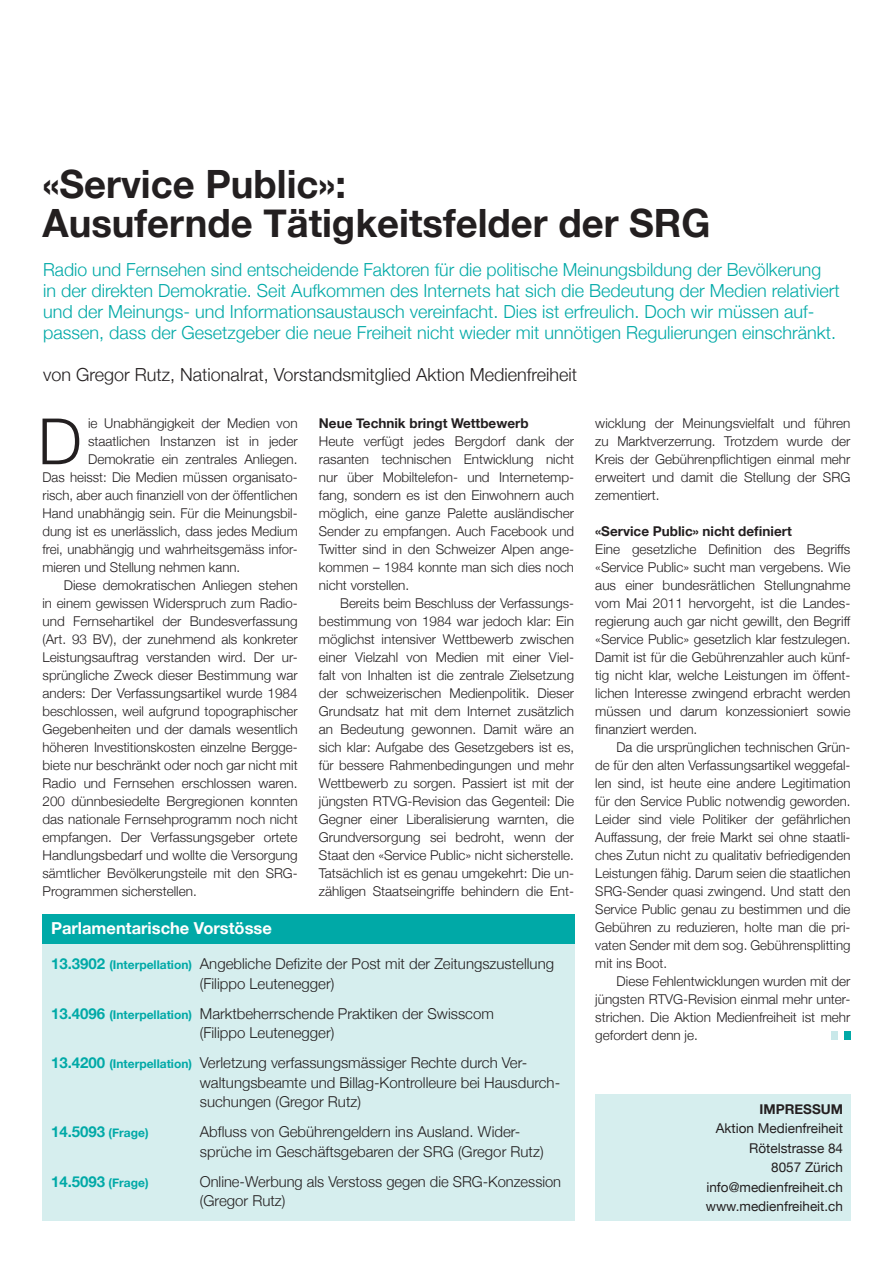
<style>
.page{position:relative;width:893px;height:1263px;background:#fff}
.page>*{position:absolute;margin:0;border:0;box-sizing:border-box;transform-origin:0 0}
.t1{font:300 63.9px "Helvetica Neue";color:#231f20}
.t2{font:700 39px/39px "Helvetica Neue";color:#231f20}
.t3{font:300 18px/21px "Helvetica Neue";color:#00a9a7}
.t4{font:300 18px "Helvetica Neue";color:#231f20}
.t5{font:700 16.5px "Helvetica Neue";color:#fff}
.t6{font:300 15px/19.5px "Helvetica Neue";color:#231f20}
.t7{font:700 15px "Helvetica Neue";color:#00a9a7}
.t8{font:300 13.5px/18px "Helvetica Neue";color:#231f20;text-align:justify}
.t9{font:13.5px "Helvetica Neue";color:#231f20}
.t10{font:700 13.5px "Helvetica Neue";color:#231f20}
.s1{font-weight:700;color:#00a9a7}
.s2{font-weight:700;font-size:12px;color:#00a9a7}
.s3{font-size:12px}
</style>
<div class="page">
<div style="left:42px;top:935px;width:532px;height:285px;background:#d6eeee"></div>
<div style="left:42px;top:914px;width:532px;height:30px;background:#00a9a7"></div>
<div style="left:595px;top:1094px;width:255px;height:126px;background:#d6eeee"></div>
<div style="left:844px;top:1032px;width:6px;height:8px;background:#00a9a7"></div>
<div style="left:831px;top:1032px;width:7px;height:8px;background:#c9e8e9"></div>
<p class="t2" style="left:43px;top:162px;width:670px">«Service Public»:<br>Ausufernde Tätigkeitsfelder der SRG</p>
<p class="t3" style="left:43px;top:258px;width:798px">Radio und Fernsehen sind entscheidende Faktoren für die politische Meinungsbildung der Bevölkerung<br>in der direkten Demokratie. Seit Aufkommen des Internets hat sich die Bedeutung der Medien relativiert und der Meinungs- und Informationsaustausch vereinfacht. Dies ist erfreulich. Doch wir müssen auf&shy;passen, dass der Gesetzgeber die neue Freiheit nicht wieder mit unnötigen Regulierungen einschränkt.</p>
<p class="t4" style="left:43px;top:360px;width:535px">von Gregor Rutz, Nationalrat, Vorstandsmitglied Aktion Medienfreiheit</p>
<p class="t1" style="left:38px;top:390px;width:45px">D</p>
<p class="t8" style="left:88px;top:414px;width:211px">ie Unabhängigkeit der Medien von</p>
<p class="t8" style="left:88px;top:432px;width:211px">staatlichen Instanzen ist in jeder</p>
<p class="t8" style="left:88px;top:450px;width:211px">Demokratie ein zentrales Anliegen.</p>
<p class="t8" style="left:43px;top:468px;width:255px">Das heisst: Die Medien müssen organisato-</p>
<p class="t8" style="left:43px;top:486px;width:257px">risch, aber auch finanziell von der öffentlichen</p>
<p class="t8" style="left:43px;top:504px;width:257px">Hand unabhängig sein. Für die Meinungsbil-</p>
<p class="t8" style="left:43px;top:522px;width:257px">dung ist es unerlässlich, dass jedes Medium</p>
<p class="t8" style="left:43px;top:540px;width:257px">frei, unabhängig und wahrheitsgemäss infor-</p>
<p class="t8" style="left:43px;top:558px;width:199px">mieren und Stellung nehmen kann.</p>
<p class="t8" style="left:43px;top:576px;width:257px;text-indent:21px">Diese demokratischen Anliegen stehen in einem gewissen Widerspruch zum Radio&shy;und Fernsehartikel der Bundesverfassung (Art. 93 BV), der zunehmend als konkreter Leistungsauftrag verstanden wird. Der ur&shy;sprüngliche Zweck dieser Bestimmung war anders: Der Verfassungsartikel wurde 1984 beschlossen, weil aufgrund topographischer Gegebenheiten und der damals wesentlich höheren Investitionskosten einzelne Bergge&shy;biete nur beschränkt oder noch gar nicht mit Radio und Fernsehen erschlossen waren.<br>200 dünnbesiedelte Bergregionen konnten das nationale Fernsehprogramm noch nicht empfangen. Der Verfassungsgeber ortete Handlungsbedarf und wollte die Versorgung sämtlicher Bevölkerungsteile mit den SRG-Programmen sicherstellen.</p>
<p class="t5" style="left:51px;top:913px;width:222px">Parlamentarische Vorstösse</p>
<p class="t10" style="left:319px;top:411px;width:211px">Neue Technik bringt Wettbewerb</p>
<p class="t8" style="left:319px;top:432px;width:257px">Heute verfügt jedes Bergdorf dank der rasanten technischen Entwicklung nicht nur über Mobiltelefon- und Internetemp&shy;fang, sondern es ist den Einwohnern auch möglich, eine ganze Palette ausländischer Sender zu empfangen. Auch Facebook und Twitter sind in den Schweizer Alpen ange&shy;kommen – 1984 konnte man sich dies noch nicht vorstellen.</p>
<p class="t8" style="left:319px;top:594px;width:257px;text-indent:21px">Bereits beim Beschluss der Verfassungs&shy;bestimmung von 1984 war jedoch klar: Ein möglichst intensiver Wettbewerb zwischen einer Vielzahl von Medien mit einer Viel&shy;falt von Inhalten ist die zentrale Zielsetzung der schweizerischen Medienpolitik. Dieser Grundsatz hat mit dem Internet zusätzlich an Bedeutung gewonnen. Damit wäre an sich klar: Aufgabe des Gesetzgebers ist es, für bessere Rahmenbedingungen und mehr Wettbewerb zu sorgen. Passiert ist mit der jüngsten RTVG-Revision das Gegenteil: Die Gegner einer Liberalisierung warnten, die Grundversorgung sei bedroht, wenn der Staat den «Service Public» nicht sicherstelle.<br>Tatsächlich ist es genau umgekehrt: Die un&shy;zähligen Staatseingriffe behindern die Ent-</p>
<p class="t6" style="left:200px;top:953px;width:356px;text-indent:-149px"><span class="s1">13.3902</span> <span class="s2">(Interpellation)</span> Angebliche Defizite der Post mit der Zeitungszustellung (Filippo Leutenegger)</p>
<p class="t6" style="left:200px;top:1003px;width:295px;text-indent:-149px"><span class="s1">13.4096</span> <span class="s2">(Interpellation)</span> Marktbeherrschende Praktiken der Swisscom (Filippo Leutenegger)</p>
<p class="t6" style="left:200px;top:1052px;width:362px;text-indent:-149px"><span class="s1">13.4200</span> <span class="s2">(Interpellation)</span> Verletzung verfassungsmässiger Rechte durch Ver&shy;waltungsbeamte und Billag-Kontrolleure bei Hausdurch&shy;suchungen (Gregor Rutz)</p>
<p class="t7" style="left:51px;top:1118px;width:99px">14.5093 <span class="s3">(Frage)</span></p>
<p class="t6" style="left:200px;top:1121px;width:345px">Abfluss von Gebührengeldern ins Ausland. Wider&shy;sprüche im Geschäftsgebaren der SRG (Gregor Rutz)</p>
<p class="t7" style="left:51px;top:1168px;width:99px">14.5093 <span class="s3">(Frage)</span></p>
<p class="t6" style="left:200px;top:1171px;width:363px">Online-Werbung als Verstoss gegen die SRG-Konzession (Gregor Rutz)</p>
<p class="t8" style="left:595px;top:414px;width:257px">wicklung der Meinungsvielfalt und führen zu Marktverzerrung. Trotzdem wurde der Kreis der Gebührenpflichtigen einmal mehr erweitert und damit die Stellung der SRG zementiert.</p>
<p class="t10" style="left:595px;top:519px;width:198px">«Service Public» nicht definiert</p>
<p class="t8" style="left:595px;top:540px;width:257px">Eine gesetzliche Definition des Begriffs «Service Public» sucht man vergebens. Wie aus einer bundesrätlichen Stellungnahme vom Mai 2011 hervorgeht, ist die Landes&shy;regierung auch gar nicht gewillt, den Begriff «Service Public» gesetzlich klar festzulegen.<br>Damit ist für die Gebührenzahler auch künf&shy;tig nicht klar, welche Leistungen im öffent&shy;lichen Interesse zwingend erbracht werden müssen und darum konzessioniert sowie finanziert werden.</p>
<p class="t8" style="left:595px;top:738px;width:257px;text-indent:21px">Da die ursprünglichen technischen Grün&shy;de für den alten Verfassungsartikel weggefal&shy;len sind, ist heute eine andere Legitimation für den Service Public notwendig geworden.<br>Leider sind viele Politiker der gefährlichen Auffassung, der freie Markt sei ohne staatli&shy;ches Zutun nicht zu qualitativ befriedigenden Leistungen fähig. Darum seien die staatlichen SRG-Sender quasi zwingend. Und statt den Service Public genau zu bestimmen und die Gebühren zu reduzieren, holte man die pri&shy;vaten Sender mit dem sog. Gebührensplitting mit ins Boot.</p>
<p class="t8" style="left:595px;top:972px;width:257px;text-indent:21px">Diese Fehlentwicklungen wurden mit der jüngsten RTVG-Revision einmal mehr unter&shy;strichen. Die Aktion Medienfreiheit ist mehr gefordert denn je.</p>
<p class="t10" style="left:759px;top:1096px;width:85px">IMPRESSUM</p>
<p class="t9" style="left:716px;top:1117px;width:129px">Aktion Medienfreiheit</p>
<p class="t9" style="left:749px;top:1136px;width:95px">Rötelstrasse 84</p>
<p class="t9" style="left:771px;top:1156px;width:73px">8057 Zürich</p>
<p class="t9" style="left:706px;top:1175px;width:138px">info@medienfreiheit.ch</p>
<p class="t9" style="left:706px;top:1195px;width:139px">www.medienfreiheit.ch</p>
</div>
